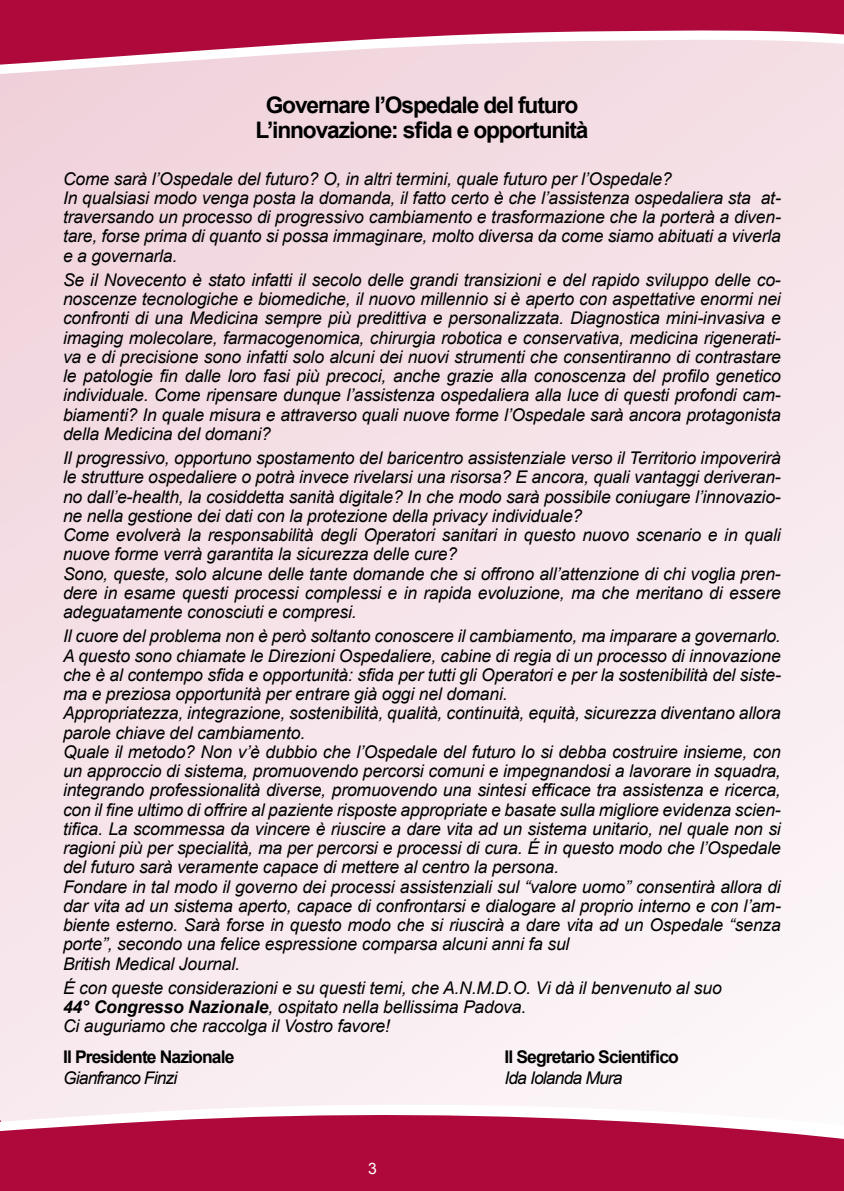
<style>
.page{position:relative;width:844px;height:1191px;background:#fff}
.page>*{position:absolute;margin:0;border:0;box-sizing:border-box;transform-origin:0 0}
.t1{font:700 22.75px/24.5px "Arial";letter-spacing:-.05em;color:#000;text-align:center}
.t2{font:italic 17.5px/19.2px "Arial";letter-spacing:-.01em;color:#000}
.t3{font:700 17.5px "Arial";letter-spacing:-.05em;color:#000}
.t4{font:italic 17.5px "Arial";letter-spacing:-.05em;color:#000}
.t5{font:15.75px "Arial";color:#fff}
.s1{font-weight:700}
</style>
<div class="page">
<div style="left:0;top:31px;width:843px;height:1160px;background:linear-gradient(to right,#f4dde4,#f9ecf0)"></div>
<svg style="left:0;top:0;width:843px;height:109px"></svg>
<div style="left:0;top:1080px;width:843px;height:6px;background:#faf1f4"></div>
<svg style="left:0;top:1086px;width:843px;height:105px;fill:#af093b"></svg>
<h1 class="t1" style="left:255px;top:94px;width:334px">Governare l’Ospedale del futuro<br>L’innovazione: sfida e opportunità</h1>
<p class="t2" style="left:63px;top:169px;width:719px">Come sarà l’Ospedale del futuro? O, in altri termini, quale futuro per l’Ospedale?<br>In qualsiasi modo venga posta la domanda, il fatto certo è che l’assistenza ospedaliera sta at&shy;traversando un processo di progressivo cambiamento e trasformazione che la porterà a diven&shy;tare, forse prima di quanto si possa immaginare, molto diversa da come siamo abituati a viverla e a governarla.</p>
<p class="t2" style="left:63px;top:270px;width:719px;text-align:justify">Se il Novecento è stato infatti il secolo delle grandi transizioni e del rapido sviluppo delle co&shy;noscenze tecnologiche e biomediche, il nuovo millennio si è aperto con aspettative enormi nei confronti di una Medicina sempre più predittiva e personalizzata. Diagnostica mini-invasiva e imaging molecolare, farmacogenomica, chirurgia robotica e conservativa, medicina rigenerati&shy;va e di precisione sono infatti solo alcuni dei nuovi strumenti che consentiranno di contrastare le patologie fin dalle loro fasi più precoci, anche grazie alla conoscenza del profilo genetico individuale. Come ripensare dunque l’assistenza ospedaliera alla luce di questi profondi cam&shy;biamenti? In quale misura e attraverso quali nuove forme l’Ospedale sarà ancora protagonista della Medicina del domani?</p>
<p class="t2" style="left:63px;top:448px;width:719px">Il progressivo, opportuno spostamento del baricentro assistenziale verso il Territorio impoverirà le strutture ospedaliere o potrà invece rivelarsi una risorsa? E ancora, quali vantaggi deriveran&shy;no dall’e-health, la cosiddetta sanità digitale? In che modo sarà possibile coniugare l’innovazio&shy;ne nella gestione dei dati con la protezione della privacy individuale?<br>Come evolverà la responsabilità degli Operatori sanitari in questo nuovo scenario e in quali nuove forme verrà garantita la sicurezza delle cure?<br>Sono, queste, solo alcune delle tante domande che si offrono all’attenzione di chi voglia pren&shy;dere in esame questi processi complessi e in rapida evoluzione, ma che meritano di essere adeguatamente conosciuti e compresi.</p>
<p class="t2" style="left:63px;top:627px;width:719px">Il cuore del problema non è però soltanto conoscere il cambiamento, ma imparare a governarlo.<br>A questo sono chiamate le Direzioni Ospedaliere, cabine di regia di un processo di innovazione che è al contempo sfida e opportunità: sfida per tutti gli Operatori e per la sostenibilità del siste&shy;ma e preziosa opportunità per entrare già oggi nel domani.<br>Appropriatezza, integrazione, sostenibilità, qualità, continuità, equità, sicurezza diventano allora parole chiave del cambiamento.<br>Quale il metodo? Non v’è dubbio che l’Ospedale del futuro lo si debba costruire insieme, con un approccio di sistema, promuovendo percorsi comuni e impegnandosi a lavorare in squadra, integrando professionalità diverse, promuovendo una sintesi efficace tra assistenza e ricerca, con il fine ultimo di offrire al paziente risposte appropriate e basate sulla migliore evidenza scien&shy;tifica. La scommessa da vincere è riuscire a dare vita ad un sistema unitario, nel quale non si ragioni più per specialità, ma per percorsi e processi di cura. É in questo modo che l’Ospedale del futuro sarà veramente capace di mettere al centro la persona.<br>Fondare in tal modo il governo dei processi assistenziali sul “valore uomo” consentirà allora di dar vita ad un sistema aperto, capace di confrontarsi e dialogare al proprio interno e con l’am&shy;biente esterno. Sarà forse in questo modo che si riuscirà a dare vita ad un Ospedale “senza porte”, secondo una felice espressione comparsa alcuni anni fa sul<br>British Medical Journal.</p>
<p class="t2" style="left:63px;top:978px;width:660px">É con queste considerazioni e su questi temi, che A.N.M.D.O. Vi dà il benvenuto al suo<br><span class="s1">44° Congresso Nazionale</span>, ospitato nella bellissima Padova.<br>Ci auguriamo che raccolga il Vostro favore!</p>
<p class="t3" style="left:63px;top:1045px;width:173px">Il Presidente Nazionale</p>
<p class="t3" style="left:504px;top:1045px;width:176px">Il Segretario Scientifico</p>
<p class="t4" style="left:63px;top:1067px;width:116px">Gianfranco Finzi</p>
<p class="t4" style="left:504px;top:1067px;width:120px">Ida Iolanda Mura</p>
<p class="t5" style="left:368px;top:1158px;width:10px">3</p>
</div>
